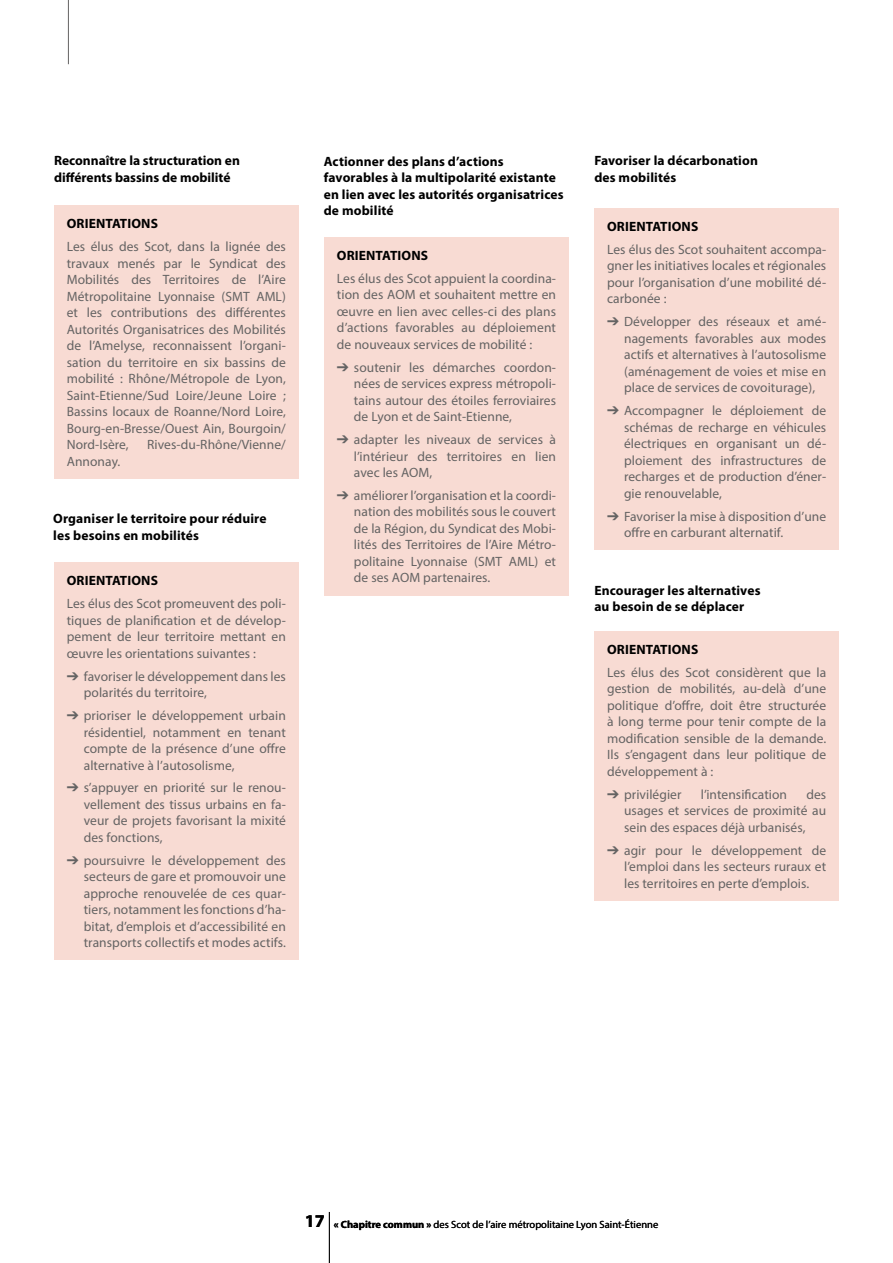
<style>
.page{position:relative;width:893px;height:1263px;background:#fff}
.page>*{position:absolute;margin:0;border:0;box-sizing:border-box;transform-origin:0 0}
.t1{font:700 18px "Myriad Pro";color:#000}
.t2{font:13.5px/16.5px "Myriad Pro";letter-spacing:.005em;color:#646363;text-align:justify}
.t3{font:700 13.5px/16.5px "Myriad Pro";letter-spacing:.01em;color:#000}
.t4{font:10.5px "Myriad Pro";color:#000}
.s1{font-weight:700}
</style>
<div class="page">
<hr style="left:329px;top:1212px;width:1px;height:51px;background:#000">
<hr style="left:68px;top:0;width:1px;height:64px;background:#646363">
<div style="left:54px;top:205px;width:245px;height:273px;background:#f8dbd3"></div>
<div style="left:324px;top:237px;width:245px;height:358px;background:#f8dbd3"></div>
<div style="left:594px;top:631px;width:245px;height:269px;background:#f8dbd3"></div>
<div style="left:594px;top:208px;width:245px;height:342px;background:#f8dbd3"></div>
<div style="left:54px;top:562px;width:245px;height:398px;background:#f8dbd3"></div>
<p class="t3" style="left:54px;top:152px;width:187px">Reconnaître la structuration en différents bassins de mobilité</p>
<p class="t3" style="left:67px;top:215px;width:93px">ORIENTATIONS</p>
<p class="t2" style="left:67px;top:238px;width:221px">Les élus des Scot, dans la lignée des travaux menés par le Syndicat des Mobilités des Territoires de l’Aire Métropolitaine Lyonnaise (SMT AML) et les contributions des différentes Autorités Organisatrices des Mobilités de l’Amelyse, reconnaissent l’organi&shy;sation du territoire en six bassins de mobilité : Rhône/Métropole de Lyon, Saint-Etienne/Sud Loire/Jeune Loire ; Bassins locaux de Roanne/Nord Loire, Bourg-en-Bresse/Ouest Ain, Bourgoin/ Nord-Isère,</p>
<p class="t2" style="left:147px;top:436px;width:140px">Rives-du-Rhône/Vienne/</p>
<p class="t2" style="left:67px;top:453px;width:55px">Annonay.</p>
<p class="t3" style="left:53px;top:510px;width:215px">Organiser le territoire pour réduire les besoins en mobilités</p>
<p class="t3" style="left:67px;top:572px;width:93px">ORIENTATIONS</p>
<p class="t2" style="left:67px;top:595px;width:221px">Les élus des Scot promeuvent des poli&shy;tiques de planification et de dévelop&shy;pement de leur territoire mettant en œuvre les orientations suivantes :</p>
<p class="t2" style="left:84px;top:668px;width:204px;text-indent:-17px">➔ favoriser le développement dans les polarités du territoire,</p>
<p class="t2" style="left:84px;top:707px;width:204px;text-indent:-17px">➔ prioriser le développement urbain résidentiel, notamment en tenant compte de la présence d’une offre alternative à l’autosolisme,</p>
<p class="t2" style="left:84px;top:779px;width:204px;text-indent:-17px">➔ s’appuyer en priorité sur le renou&shy;vellement des tissus urbains en fa&shy;veur de projets favorisant la mixité des fonctions,</p>
<p class="t2" style="left:84px;top:852px;width:204px;text-indent:-17px">➔ poursuivre le développement des secteurs de gare et promouvoir une approche renouvelée de ces quar&shy;tiers, notamment les fonctions d’ha&shy;bitat, d’emplois et d’accessibilité en transports collectifs et modes actifs.</p>
<p class="t3" style="left:324px;top:152px;width:241px">Actionner des plans d’actions favorables à la multipolarité existante en lien avec les autorités organisatrices de mobilité</p>
<p class="t3" style="left:594px;top:152px;width:165px">Favoriser la décarbonation des mobilités</p>
<p class="t3" style="left:337px;top:247px;width:93px">ORIENTATIONS</p>
<p class="t2" style="left:337px;top:270px;width:221px">Les élus des Scot appuient la coordina&shy;tion des AOM et souhaitent mettre en œuvre en lien avec celles-ci des plans d’actions favorables au déploiement de nouveaux services de mobilité :</p>
<p class="t2" style="left:354px;top:359px;width:204px;text-indent:-17px">➔ soutenir les démarches coordon&shy;nées de services express métropoli&shy;tains autour des étoiles ferroviaires de Lyon et de Saint-Etienne,</p>
<p class="t2" style="left:354px;top:431px;width:204px;text-indent:-17px">➔ adapter les niveaux de services à l’intérieur des territoires en lien avec les AOM,</p>
<p class="t2" style="left:354px;top:487px;width:204px;text-indent:-17px">➔ améliorer l’organisation et la coordi&shy;nation des mobilités sous le couvert de la Région, du Syndicat des Mobi&shy;lités des Territoires de l’Aire Métro&shy;politaine Lyonnaise (SMT AML) et de ses AOM partenaires.</p>
<p class="t3" style="left:607px;top:218px;width:93px">ORIENTATIONS</p>
<p class="t2" style="left:607px;top:241px;width:221px">Les élus des Scot souhaitent accompa&shy;gner les initiatives locales et régionales pour l’organisation d’une mobilité dé&shy;carbonée :</p>
<p class="t2" style="left:624px;top:313px;width:204px;text-indent:-17px">➔ Développer des réseaux et amé&shy;nagements favorables aux modes actifs et alternatives à l’autosolisme (aménagement de voies et mise en place de services de covoiturage),</p>
<p class="t2" style="left:624px;top:402px;width:204px;text-indent:-17px">➔ Accompagner le déploiement de schémas de recharge en véhicules électriques en organisant un dé&shy;ploiement des infrastructures de recharges et de production d’éner&shy;gie renouvelable,</p>
<p class="t2" style="left:624px;top:508px;width:204px;text-indent:-17px">➔ Favoriser la mise à disposition d’une offre en carburant alternatif.</p>
<p class="t3" style="left:594px;top:581px;width:168px">Encourager les alternatives au besoin de se déplacer</p>
<p class="t3" style="left:607px;top:641px;width:93px">ORIENTATIONS</p>
<p class="t2" style="left:607px;top:664px;width:221px">Les élus des Scot considèrent que la gestion de mobilités, au-delà d’une politique d’offre, doit être structurée à long terme pour tenir compte de la modification sensible de la demande.<br>Ils s’engagent dans leur politique de développement à :</p>
<p class="t2" style="left:607px;top:786px;width:76px">➔ privilégier</p>
<p class="t2" style="left:701px;top:786px;width:88px">l’intensification</p>
<p class="t2" style="left:624px;top:786px;width:204px;text-indent:182px">des usages et services de proximité au sein des espaces déjà urbanisés,</p>
<p class="t2" style="left:624px;top:842px;width:204px;text-indent:-17px">➔ agir pour le développement de l’emploi dans les secteurs ruraux et les territoires en perte d’emplois.</p>
<h1 class="t1" style="left:305px;top:1209px;width:21px">17</h1>
<p class="t4" style="left:334px;top:1218px;width:326px"><span class="s1">« Chapitre commun »</span> des Scot de l’aire métropolitaine Lyon Saint-Étienne</p>
</div>
